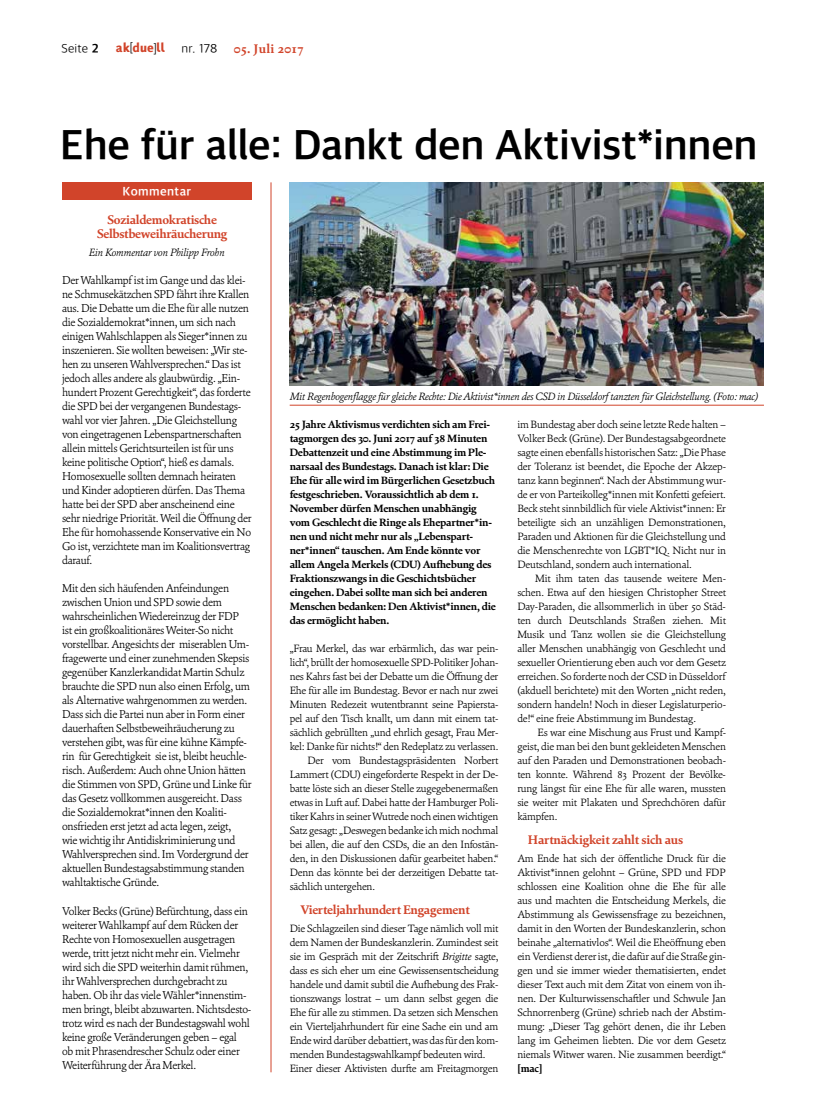
<style>
.page{position:relative;width:826px;height:1110px;background:#fff}
.page>*{position:absolute;margin:0;border:0;box-sizing:border-box;transform-origin:0 0}
.t1{font:700 42.5px "Akduell Apple SD Gothic Neo";letter-spacing:-.01em;color:#000}
.t2{font:700 12.5px/14px "Cala";letter-spacing:-.025em;color:#d1442a;text-align:center}
.t3{font:300 12.5px "Akduell Apple SD Gothic Neo";letter-spacing:.01em;color:#000}
.t4{font:700 12.5px "Cala";letter-spacing:.02em;color:#d1442a}
.t5{font:12.5px "Akduell 03";letter-spacing:.02em;color:#d1442a}
.t6{font:700 12.5px "Akduell Apple SD Gothic Neo";letter-spacing:.03em;color:#fff}
.t7{font:300 11.38px/14px "Cala";letter-spacing:-.025em;color:#000;scale:.96 1}
.t8{font:300 10.62px/14px "Cala";letter-spacing:-.025em;color:#000;text-align:justify}
.t9{font:700 10.62px/14px "Cala";letter-spacing:-.025em;color:#000}
.t10{font:italic 300 10.62px "Cala";letter-spacing:-.025em;color:#000}
.s1{font-weight:700}
.s2{color:#000}
.s3{font-style:italic}
</style>
<div class="page">
<img style="left:290px;top:182px;width:474px;height:203px">
<hr style="left:290px;top:405px;width:474px;height:1px;background:#d1442a">
<div style="left:62px;top:182px;width:190px;height:18px;background:#d1442a"></div>
<hr style="left:271px;top:182px;width:1px;height:889px;background:#d1442a">
<p class="t3" style="left:62px;top:40px;width:39px">Seite <span class="s1">2</span></p>
<p class="t5" style="left:116px;top:42px;width:51px">ak<span class="s2">[</span>due<span class="s2">]</span>ll</p>
<p class="t3" style="left:181px;top:40px;width:37px">nr. 178</p>
<p class="t4" style="left:234px;top:41px;width:71px">05. Juli 2017</p>
<h1 class="t1" style="left:60px;top:116px;width:699px">Ehe für alle: Dankt den Aktivist*innen</h1>
<p class="t6" style="left:123px;top:182px;width:70px">Kommentar</p>
<p class="t2" style="left:97px;top:213px;width:132px">Sozialdemokratische<br>Selbstbeweihräucherung</p>
<p class="t10" style="left:89px;top:245px;width:137px">Ein Kommentar von Philipp Frohn</p>
<p class="t7" style="left:62px;top:273px;width:199px">Der Wahlkampf ist im Gange und das klei&shy;ne Schmusekätzchen SPD fährt ihre Krallen aus. Die Debatte um die Ehe für alle nutzen die Sozialdemokrat*innen, um sich nach einigen Wahlschlappen als Sieger*innen zu inszenieren. Sie wollten beweisen: „Wir ste&shy;hen zu unseren Wahlversprechen.“ Das ist jedoch alles andere als glaubwürdig. „Ein&shy;hundert Prozent Gerechtigkeit“, das forderte die SPD bei der vergangenen Bundestags&shy;wahl vor vier Jahren. „Die Gleichstellung von eingetragenen Lebenspartnerschaften allein mittels Gerichtsurteilen ist für uns keine politische Option“, hieß es damals.<br>Homosexuelle sollten demnach heiraten und Kinder adoptieren dürfen. Das Thema hatte bei der SPD aber anscheinend eine sehr niedrige Priorität. Weil die Öffnung der Ehe für homohassende Konservative ein No Go ist, verzichtete man im Koalitionsvertrag darauf.</p>
<p class="t7" style="left:62px;top:581px;width:199px">Mit den sich häufenden Anfeindungen zwischen Union und SPD sowie dem wahrscheinlichen Wiedereinzug der FDP ist ein großkoalitionäres Weiter-So nicht vorstellbar. Angesichts der miserablen Um&shy;fragewerte und einer zunehmenden Skepsis gegenüber Kanzlerkandidat Martin Schulz brauchte die SPD nun also einen Erfolg, um als Alternative wahrgenommen zu werden.<br>Dass sich die Partei nun aber in Form einer dauerhaften Selbstbeweihräucherung zu verstehen gibt, was für eine kühne Kämpfe&shy;rin für Gerechtigkeit sie ist, bleibt heuchle&shy;risch. Außerdem: Auch ohne Union hätten die Stimmen von SPD, Grüne und Linke für das Gesetz vollkommen ausgereicht. Dass die Sozialdemokrat*innen den Koaliti&shy;onsfrieden erst jetzt ad acta legen, zeigt,<br>wie wichtig ihr Antidiskriminierung und Wahlversprechen sind. Im Vordergrund der aktuellen Bundestagsabstimmung standen wahltaktische Gründe.</p>
<p class="t7" style="left:62px;top:903px;width:199px">Volker Becks (Grüne) Befürchtung, dass ein weiterer Wahlkampf auf dem Rücken der Rechte von Homosexuellen ausgetragen werde, tritt jetzt nicht mehr ein. Vielmehr wird sich die SPD weiterhin damit rühmen, ihr Wahlversprechen durchgebracht zu haben. Ob ihr das viele Wähler*innenstim&shy;men bringt, bleibt abzuwarten. Nichtsdesto&shy;trotz wird es nach der Bundestagswahl wohl keine große Veränderungen geben – egal<br>ob mit Phrasendrescher Schulz oder einer Weiterführung der Ära Merkel.</p>
<p class="t10" style="left:290px;top:389px;width:470px">Mit Regenbogenflagge für gleiche Rechte: Die Aktivist*innen des CSD in Düsseldorf tanzten für Gleichstellung. (Foto: mac)</p>
<p class="t9" style="left:290px;top:417px;width:208px">25 Jahre Aktivismus verdichten sich am Frei&shy;tagmorgen des 30. Juni 2017 auf 38 Minuten Debattenzeit und eine Abstimmung im Ple&shy;narsaal des Bundestags. Danach ist klar: Die Ehe für alle wird im Bürgerlichen Gesetzbuch festgeschrieben. Voraussichtlich ab dem 1.<br>November dürfen Menschen unabhängig vom Geschlecht die Ringe als Ehepartner*in&shy;nen und nicht mehr nur als „Lebenspart&shy;ner*innen“ tauschen. Am Ende könnte vor allem Angela Merkels (CDU) Aufhebung des Fraktionszwangs in die Geschichtsbücher eingehen. Dabei sollte man sich bei anderen Menschen bedanken: Den Aktivist*innen, die das ermöglicht haben.</p>
<p class="t8" style="left:290px;top:641px;width:210px">„Frau Merkel, das war erbärmlich, das war pein-</p>
<p class="t8" style="left:290px;top:655px;width:210px">lich“, brüllt der homosexuelle SPD-Politiker Johan-</p>
<p class="t8" style="left:290px;top:669px;width:210px">nes Kahrs fast bei der Debatte um die Öffnung der</p>
<p class="t8" style="left:290px;top:683px;width:210px">Ehe für alle im Bundestag. Bevor er nach nur zwei</p>
<p class="t8" style="left:290px;top:697px;width:210px">Minuten Redezeit wutentbrannt seine Papiersta-</p>
<p class="t8" style="left:290px;top:711px;width:210px">pel auf den Tisch knallt, um dann mit einem tat-</p>
<p class="t8" style="left:290px;top:725px;width:210px">sächlich gebrüllten „und ehrlich gesagt, Frau Mer-</p>
<p class="t8" style="left:290px;top:739px;width:210px">kel: Danke für nichts!“ den Redeplatz zu verlassen.</p>
<p class="t8" style="left:307px;top:753px;width:192px">Der vom Bundestagspräsidenten Norbert</p>
<p class="t8" style="left:290px;top:767px;width:210px">Lammert (CDU) eingeforderte Respekt in der De-</p>
<p class="t8" style="left:290px;top:781px;width:210px">batte löste sich an dieser Stelle zugegebenermaßen</p>
<p class="t8" style="left:290px;top:795px;width:210px">etwas in Luft auf. Dabei hatte der Hamburger Poli-</p>
<p class="t8" style="left:290px;top:809px;width:210px">tiker Kahrs in seiner Wutrede noch einen wichtigen</p>
<p class="t8" style="left:290px;top:823px;width:210px">Satz gesagt: „Deswegen bedanke ich mich nochmal</p>
<p class="t8" style="left:290px;top:837px;width:210px">bei allen, die auf den CSDs, die an den Infostän-</p>
<p class="t8" style="left:290px;top:851px;width:210px">den, in den Diskussionen dafür gearbeitet haben.“</p>
<p class="t8" style="left:290px;top:865px;width:210px">Denn das könnte bei der derzeitigen Debatte tat-</p>
<p class="t8" style="left:290px;top:879px;width:87px">sächlich untergehen.</p>
<p class="t2" style="left:300px;top:902px;width:171px">Vierteljahrhundert Engagement</p>
<p class="t8" style="left:290px;top:921px;width:210px;text-align:left">Die Schlagzeilen sind dieser Tage nämlich voll mit dem Namen der Bundeskanzlerin. Zumindest seit sie im Gespräch mit der Zeitschrift <span class="s3">Brigitte</span> sagte, dass es sich eher um eine Gewissensentscheidung handele und damit subtil die Aufhebung des Frak&shy;tionszwangs lostrat – um dann selbst gegen die Ehe für alle zu stimmen. Da setzen sich Menschen ein Vierteljahrhundert für eine Sache ein und am Ende wird darüber debattiert, was das für den kom&shy;menden Bundestagswahlkampf bedeuten wird.<br>Einer dieser Aktivisten durfte am Freitagmorgen</p>
<p class="t8" style="left:517px;top:417px;width:210px">im Bundestag aber doch seine letzte Rede halten – Volker Beck (Grüne). Der Bundestagsabgeordnete sagte einen ebenfalls historischen Satz: „Die Phase der Toleranz ist beendet, die Epoche der Akzep&shy;tanz kann beginnen“. Nach der Abstimmung wur&shy;de er von Parteikolleg*innen mit Konfetti gefeiert.<br>Beck steht sinnbildlich für viele Aktivist*innen: Er beteiligte sich an unzähligen Demonstrationen, Paraden und Aktionen für die Gleichstellung und die Menschenrechte von LGBT*IQ. Nicht nur in Deutschland, sondern auch international.</p>
<p class="t8" style="left:517px;top:571px;width:210px;text-indent:18px">Mit ihm taten das tausende weitere Men&shy;schen. Etwa auf den hiesigen Christopher Street Day-Paraden, die allsommerlich in über 50 Städ&shy;ten durch Deutschlands Straßen ziehen. Mit Musik und Tanz wollen sie die Gleichstellung aller Menschen unabhängig von Geschlecht und sexueller Orientierung eben auch vor dem Gesetz erreichen. So forderte noch der CSD in Düsseldorf (akduell berichtete) mit den Worten „nicht reden, sondern handeln! Noch in dieser Legislaturperio&shy;de!“ eine freie Abstimmung im Bundestag.</p>
<p class="t8" style="left:517px;top:725px;width:210px;text-indent:20px">Es war eine Mischung aus Frust und Kampf&shy;geist, die man bei den bunt gekleideten Menschen auf den Paraden und Demonstrationen beobach&shy;ten konnte. Während 83 Prozent der Bevölke&shy;rung längst für eine Ehe für alle waren, mussten sie weiter mit Plakaten und Sprechchören dafür kämpfen.</p>
<p class="t2" style="left:528px;top:832px;width:157px">Hartnäckigkeit zahlt sich aus</p>
<p class="t8" style="left:517px;top:851px;width:210px">Am Ende hat sich der öffentliche Druck für die Aktivist*innen gelohnt – Grüne, SPD und FDP schlossen eine Koalition ohne die Ehe für alle aus und machten die Entscheidung Merkels, die Abstimmung als Gewissensfrage zu bezeichnen, damit in den Worten der Bundeskanzlerin, schon beinahe „alternativlos“. Weil die Eheöffnung eben ein Verdienst derer ist, die dafür auf die Straße gin&shy;gen und sie immer wieder thematisierten, endet dieser Text auch mit dem Zitat von einem von ih&shy;nen. Der Kulturwissenschaftler und Schwule Jan Schnorrenberg (Grüne) schrieb nach der Abstim&shy;mung: „Dieser Tag gehört denen, die ihr Leben lang im Geheimen liebten. Die vor dem Gesetz niemals Witwer waren. Nie zusammen beerdigt.“</p>
<p class="t9" style="left:517px;top:1061px;width:26px">[mac]</p>
</div>
